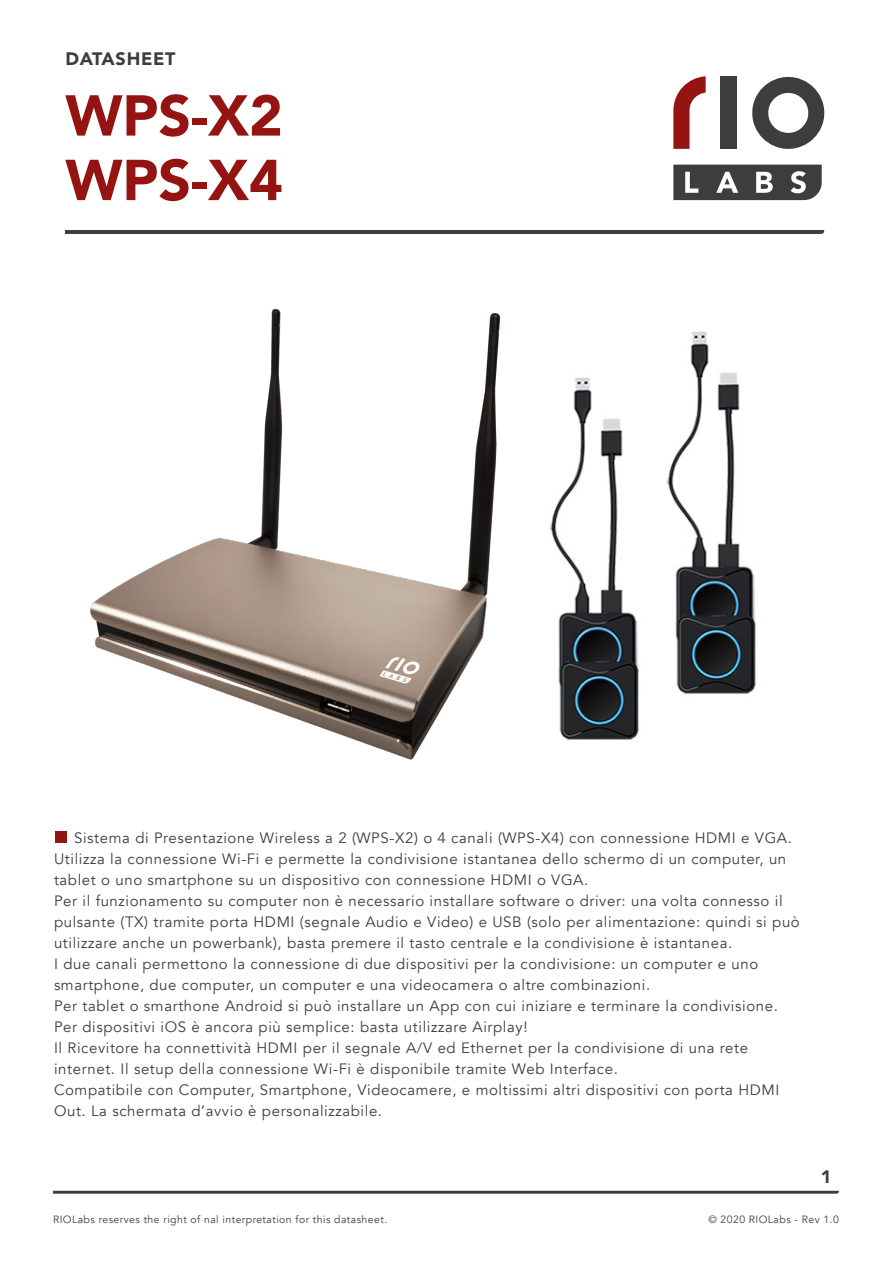
<style>
.page{position:relative;width:893px;height:1263px;background:#fff}
.page>*{position:absolute;margin:0;border:0;box-sizing:border-box;transform-origin:0 0}
.t1{font:900 57px "Avenir";color:#941412}
.t2{font:900 18px "Avenir";letter-spacing:.04em;color:#3d3d3b}
.t3{font:15px/21px "Avenir";letter-spacing:.04em;color:#3d3d3b}
.t4{font:10.5px "Avenir";letter-spacing:.04em;color:#3d3d3b}
</style>
<div class="page">
<svg style="left:673px;top:165px;width:149px;height:35px;background:#5d5d5c"></svg>
<svg style="left:673px;top:76px;width:33px;height:73px"></svg>
<div style="left:721px;top:76px;width:16px;height:73px;background:#3d3d3b"></div>
<svg style="left:752px;top:77px;width:72px;height:72px"></svg>
<hr style="left:65px;top:230px;width:759px;height:4px;background:#3f3f3d">
<div style="left:55px;top:831px;width:12px;height:12px;background:#941412"></div>
<img style="left:90px;top:309px;width:411px;height:451px">
<img style="left:549px;top:377px;width:90px;height:363px">
<img style="left:666px;top:331px;width:90px;height:363px">
<svg style="left:53px;top:1191px;width:786px;height:3px;background:#4f4f4d"></svg>
<p class="t2" style="left:65px;top:43px;width:112px">DATASHEET</p>
<p class="t1" style="left:65px;top:67px;width:219px">WPS-X2</p>
<p class="t1" style="left:65px;top:131px;width:219px">WPS-X4</p>
<p class="t3" style="left:74px;top:828px;width:719px">Sistema di Presentazione Wireless a 2 (WPS-X2) o 4 canali (WPS-X4) con connessione HDMI e VGA.</p>
<p class="t3" style="left:54px;top:849px;width:734px">Utilizza la connessione Wi-Fi e permette la condivisione istantanea dello schermo di un computer, un tablet o uno smartphone su un dispositivo con connessione HDMI o VGA.</p>
<p class="t3" style="left:54px;top:891px;width:747px">Per il funzionamento su computer non è necessario installare software o driver: una volta connesso il pulsante (TX) tramite porta HDMI (segnale Audio e Video) e USB (solo per alimentazione: quindi si può utilizzare anche un powerbank), basta premere il tasto centrale e la condivisione è istantanea.</p>
<p class="t3" style="left:54px;top:954px;width:706px">I due canali permettono la connessione di due dispositivi per la condivisione: un computer e uno smartphone, due computer, un computer e una videocamera o altre combinazioni.</p>
<p class="t3" style="left:54px;top:996px;width:725px">Per tablet o smarthone Android si può installare un App con cui iniziare e terminare la condivisione.</p>
<p class="t3" style="left:54px;top:1017px;width:475px">Per dispositivi iOS è ancora più semplice: basta utilizzare Airplay!</p>
<p class="t3" style="left:54px;top:1038px;width:696px">Il Ricevitore ha connettività HDMI per il segnale A/V ed Ethernet per la condivisione di una rete internet. Il setup della connessione Wi-Fi è disponibile tramite Web Interface.</p>
<p class="t3" style="left:54px;top:1080px;width:727px">Compatibile con Computer, Smartphone, Videocamere, e moltissimi altri dispositivi con porta HDMI<br>Out. La schermata d’avvio è personalizzabile.</p>
<p class="t2" style="left:821px;top:1161px;width:12px">1</p>
<p class="t4" style="left:53px;top:1213px;width:336px">RIOLabs reserves the right of nal interpretation for this datasheet.</p>
<p class="t4" style="left:708px;top:1213px;width:132px">© 2020 RIOLabs - Rev 1.0</p>
</div>
